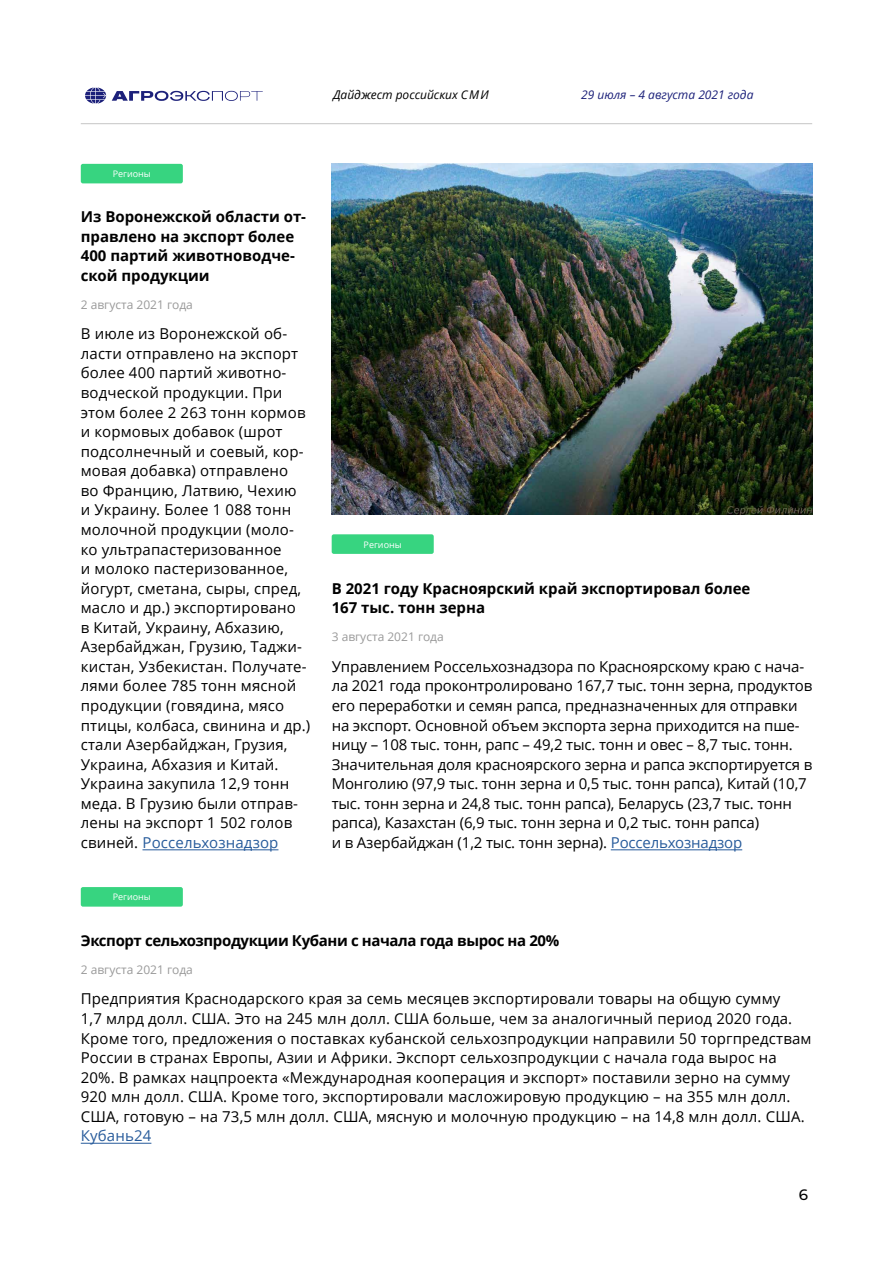
<style>
.page{position:relative;width:893px;height:1263px;background:#fff}
.page>*{position:absolute;margin:0;border:0;box-sizing:border-box;transform-origin:0 0}
.t1{font:15px/19.5px "Open Sans";letter-spacing:.01em;color:#000}
.t2{font:15px/19.5px "Open Sans";letter-spacing:-.01em;color:#000}
.t3{font:700 15px/19.5px "Open Sans";color:#000}
.t4{font:700 15px "Open Sans";letter-spacing:-.025em;color:#000}
.t5{font:15px "Open Sans";letter-spacing:.01em;color:#275b9b}
.t6{font:500 15px "Montserrat";color:#000}
.t7{font:12px "Open Sans";color:#999}
.t8{font:italic 12px "Open Sans";color:#1c217a}
.t9{font:italic 12px "Open Sans";color:#000}
.t10{font:9px "Open Sans";color:#fff}
.s1{color:#275b9b}
</style>
<div class="page">
<img style="left:332px;top:163px;width:480px;height:352px">
<hr style="left:81px;top:123px;width:731px;height:1px;background:#c5c5c5">
<hr style="left:142px;top:849px;width:136px;height:1px;background:#275b9b">
<div style="left:81px;top:164px;width:102px;height:19px;background:#37d480;border-radius:2px"></div>
<hr style="left:611px;top:849px;width:131px;height:1px;background:#275b9b">
<div style="left:332px;top:534px;width:102px;height:20px;background:#37d480;border-radius:2px"></div>
<hr style="left:81px;top:1143px;width:70px;height:1px;background:#275b9b">
<div style="left:81px;top:887px;width:102px;height:20px;background:#37d480;border-radius:2px"></div>
<svg style="left:112px;top:91px;width:151px;height:10px"></svg>
<svg style="left:85px;top:87px;width:21px;height:17px"></svg>
<p class="t9" style="left:333px;top:86px;width:157px">Дайджест российских СМИ</p>
<p class="t8" style="left:581px;top:86px;width:174px">29 июля – 4 августа 2021 года</p>
<p class="t10" style="left:113px;top:168px;width:40px">Регионы</p>
<p class="t3" style="left:81px;top:206px;width:227px">Из Воронежской области от&shy;правлено на экспорт более<br>400 партий животноводче&shy;ской продукции</p>
<p class="t7" style="left:81px;top:296px;width:114px">2 августа 2021 года</p>
<p class="t1" style="left:81px;top:324px;width:231px">В июле из Воронежской об&shy;ласти отправлено на экспорт более 400 партий животно&shy;водческой продукции. При этом более 2 263 тонн кормов и кормовых добавок (шрот подсолнечный и соевый, кор&shy;мовая добавка) отправлено<br>во Францию, Латвию, Чехию<br>и Украину. Более 1 088 тонн молочной продукции (моло&shy;ко ультрапастеризованное<br>и молоко пастеризованное, йогурт, сметана, сыры, спред, масло и др.) экспортировано<br>в Китай, Украину, Абхазию,<br>Азербайджан, Грузию, Таджи&shy;кистан, Узбекистан. Получате&shy;лями более 785 тонн мясной продукции (говядина, мясо птицы, колбаса, свинина и др.) стали Азербайджан, Грузия,<br>Украина, Абхазия и Китай.<br>Украина закупила 12,9 тонн меда. В Грузию были отправ&shy;лены на экспорт 1 502 голов свиней. <span class="s1">Россельхознадзор</span></p>
<p class="t10" style="left:113px;top:891px;width:40px">Регионы</p>
<p class="t10" style="left:364px;top:538px;width:40px">Регионы</p>
<p class="t3" style="left:332px;top:578px;width:420px">В 2021 году Красноярский край экспортировал более<br>167 тыс. тонн зерна</p>
<p class="t7" style="left:332px;top:629px;width:114px">3 августа 2021 года</p>
<p class="t2" style="left:332px;top:656px;width:482px">Управлением Россельхознадзора по Красноярскому краю с нача&shy;ла 2021 года проконтролировано 167,7 тыс. тонн зерна, продуктов его переработки и семян рапса, предназначенных для отправки на экспорт. Основной объем экспорта зерна приходится на пше&shy;ницу – 108 тыс. тонн, рапс – 49,2 тыс. тонн и овес – 8,7 тыс. тонн.<br>Значительная доля красноярского зерна и рапса экспортируется в Монголию (97,9 тыс. тонн зерна и 0,5 тыс. тонн рапса), Китай (10,7 тыс. тонн зерна и 24,8 тыс. тонн рапса), Беларусь (23,7 тыс. тонн рапса), Казахстан (6,9 тыс. тонн зерна и 0,2 тыс. тонн рапса)<br>и в Азербайджан (1,2 тыс. тонн зерна). <span class="s1">Россельхознадзор</span></p>
<p class="t4" style="left:81px;top:930px;width:480px">Экспорт сельхозпродукции Кубани с начала года вырос на 20%</p>
<p class="t7" style="left:81px;top:962px;width:114px">2 августа 2021 года</p>
<p class="t1" style="left:81px;top:989px;width:732px">Предприятия Краснодарского края за семь месяцев экспортировали товары на общую сумму<br>1,7 млрд долл. США. Это на 245 млн долл. США больше, чем за аналогичный период 2020 года.<br>Кроме того, предложения о поставках кубанской сельхозпродукции направили 50 торгпредствам России в странах Европы, Азии и Африки. Экспорт сельхозпродукции с начала года вырос на 20%. В рамках нацпроекта «Международная кооперация и экспорт» поставили зерно на сумму 920 млн долл. США. Кроме того, экспортировали масложировую продукцию – на 355 млн долл.<br>США, готовую – на 73,5 млн долл. США, мясную и молочную продукцию – на 14,8 млн долл. США.</p>
<p class="t5" style="left:81px;top:1126px;width:72px">Кубань24</p>
<p class="t6" style="left:799px;top:1184px;width:11px">6</p>
</div>
